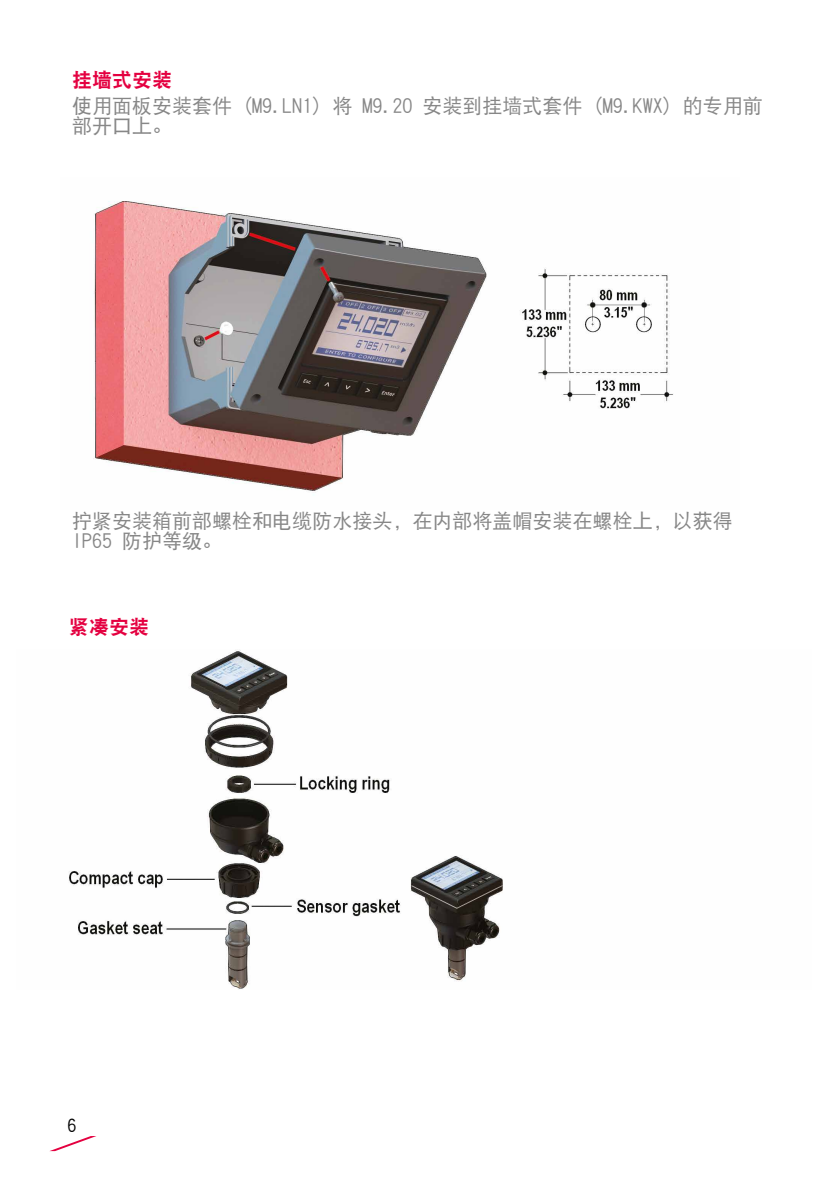
<style>
.page{position:relative;width:840px;height:1191px;background:#fff}
.page>*{position:absolute;margin:0;border:0;box-sizing:border-box;transform-origin:0 0}
.t1{font:20px/20px "DF Hei W5 GB EUC H";color:#878787}
.t2{font:20px "DF Hei W9 GB EUC H";color:#e40040}
.t3{font:18px "DF Hei W5 GB EUC H";color:#000}
</style>
<div class="page">
<svg style="left:50px;top:1136px;width:46px;height:15px"></svg>
<img style="left:69px;top:650px;width:434px;height:339px">
<img style="left:93px;top:201px;width:580px;height:290px">
<p class="t2" style="left:72px;top:69px;width:101px">挂墙式安装</p>
<p class="t1" style="left:72px;top:95px;width:691px">使用面板安装套件 (M9.LN1) 将 M9.20 安装到挂墙式套件 (M9.KWX) 的专用前部开口上。</p>
<p class="t1" style="left:72px;top:511px;width:661px">拧紧安装箱前部螺栓和电缆防水接头，在内部将盖帽安装在螺栓上，以获得<br>IP65 防护等级。</p>
<p class="t2" style="left:69px;top:616px;width:82px">紧凑安装</p>
<p class="t3" style="left:68px;top:1116px;width:10px">6</p>
</div>
